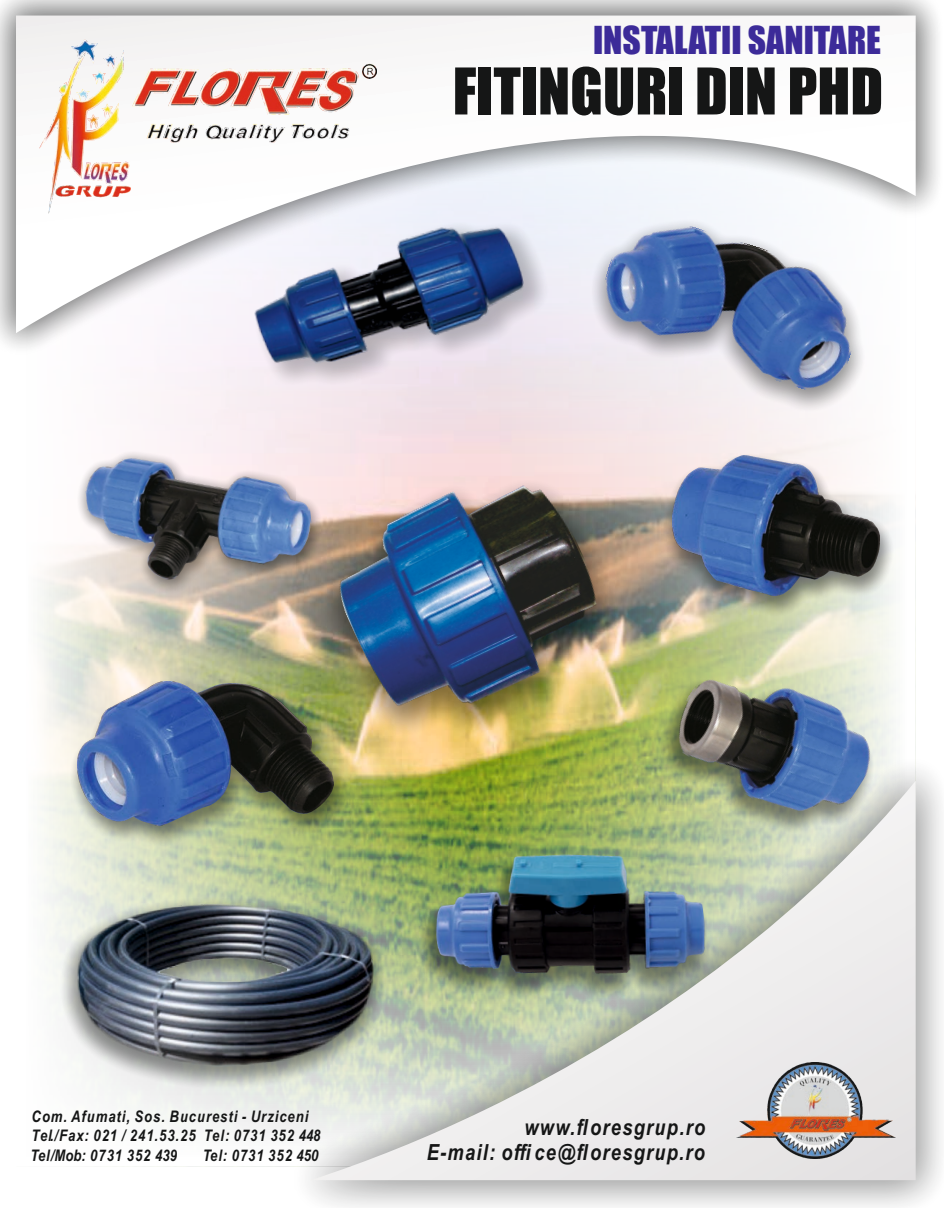
<style>
.page{position:relative;width:944px;height:1208px;background:#fff}
.page>*{position:absolute;margin:0;border:0;box-sizing:border-box;transform-origin:0 0}
.t1{font:59.4px "Impact";color:#151616}
.t2{font:35.7px "Impact";color:#3c2b99}
.t3{font:italic 700 22.2px/24.8px "Arial";letter-spacing:.07em;color:#151616;scale:.82 1}
.t4{font:italic 700 15.9px/19.5px "Arial";letter-spacing:.07em;color:#151616;scale:.82 1}
</style>
<div class="page">
<img style="left:3px;top:0;width:938px;height:1207px">
<svg style="left:0;top:0;width:20px;height:16px"></svg>
<svg style="left:924px;top:0;width:17px;height:16px"></svg>
<svg style="left:3px;top:1191px;width:17px;height:16px"></svg>
<svg style="left:924px;top:1191px;width:17px;height:16px"></svg>
<svg style="left:82px;top:0;width:27px;height:4px"></svg>
<svg style="left:151px;top:0;width:27px;height:9px"></svg>
<h2 class="t2" style="left:593px;top:26px;width:290px">INSTALATII SANITARE</h2>
<h1 class="t1" style="left:453px;top:67px;width:432px">FITINGURI DIN PHD</h1>
<p class="t4" style="left:32px;top:1108px;width:339px">Com. Afumati Sos. Bucuresti - Urziceni</p>
<p class="t4" style="left:32px;top:1108px;width:354px;text-indent:95px">,<br>Tel./Fax: 021 / 241.53.2 Tel: 0731 352 448</p>
<p class="t4" style="left:188px;top:1127px;width:10px">5</p>
<p class="t4" style="left:31px;top:1147px;width:180px">Tel/Mob: 0731 352 439</p>
<p class="t4" style="left:203px;top:1147px;width:143px">Tel: 0731 352 450</p>
<h3 class="t3" style="left:427px;top:1116px;width:341px;text-indent:150px">fl<br>E-mail office@floresgrup.ro</h3>
<h3 class="t3" style="left:524px;top:1116px;width:222px">www. oresgrup.ro</h3>
<h3 class="t3" style="left:489px;top:1141px;width:9px">:</h3>
</div>
